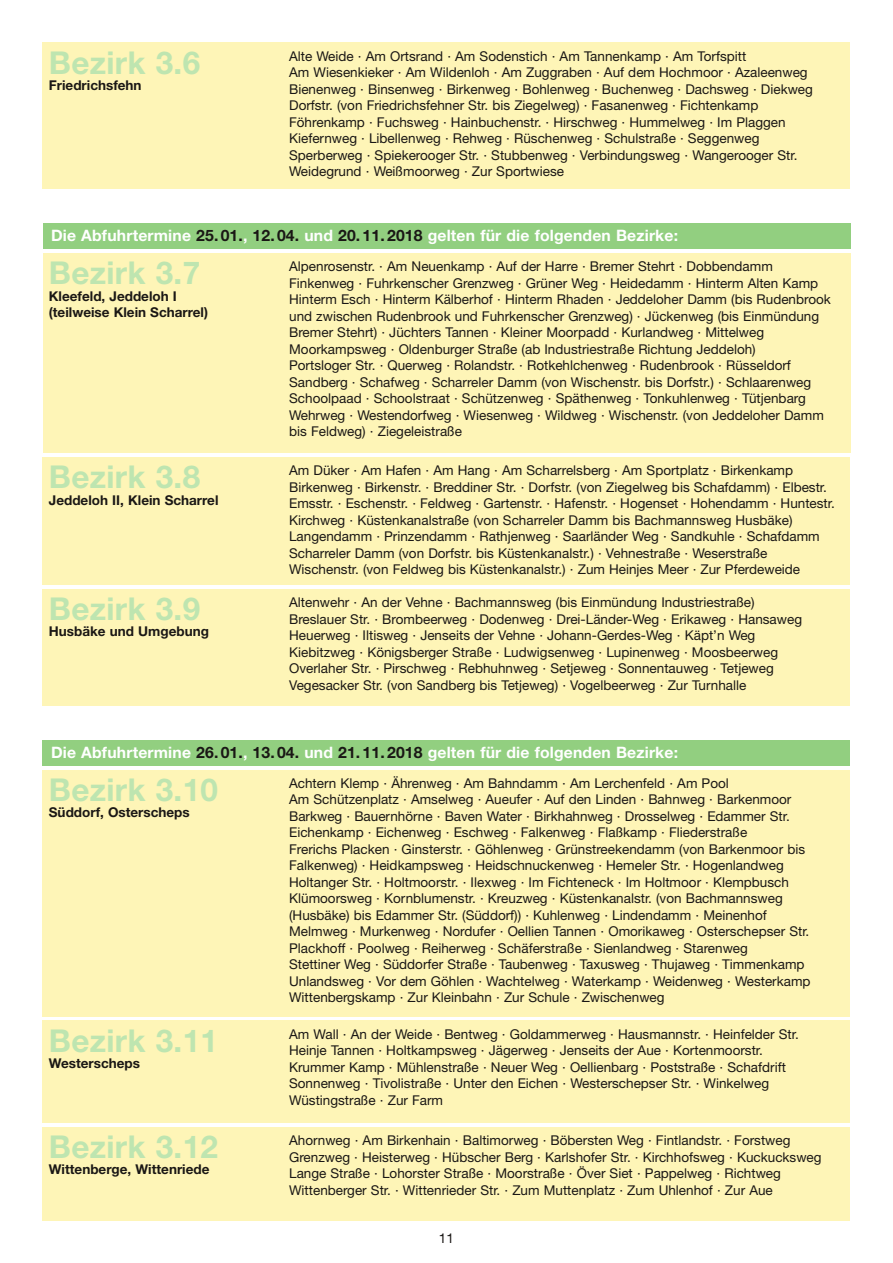
<style>
.page{position:relative;width:893px;height:1263px;background:#fff}
.page>*{position:absolute;margin:0;border:0;box-sizing:border-box;transform-origin:0 0}
.t1{font:700 31.5px "Helvetica Neue LT Std";letter-spacing:.01em;color:#bee5b0}
.t2{font:700 15.75px "Helvetica Neue LT Std";letter-spacing:.01em;color:#fff}
.t3{font:13.5px/16.5px "Helvetica Neue LT Std";color:#1a1715}
.t4{font:700 13.5px/16.5px "Helvetica Neue LT Std";color:#1a1715}
.s1{color:#1a1715}
</style>
<div class="page">
<div style="left:43px;top:43px;width:807px;height:146px;background:#fef5b7"></div>
<div style="left:43px;top:253px;width:807px;height:200px;background:#fef5b7"></div>
<div style="left:43px;top:223px;width:807px;height:26px;background:#92cf80"></div>
<div style="left:43px;top:457px;width:807px;height:128px;background:#fef5b7"></div>
<div style="left:43px;top:589px;width:807px;height:117px;background:#fef5b7"></div>
<div style="left:43px;top:740px;width:807px;height:25px;background:#92cf80"></div>
<div style="left:43px;top:1020px;width:807px;height:103px;background:#fef5b7"></div>
<div style="left:43px;top:1127px;width:807px;height:93px;background:#fef5b7"></div>
<div style="left:43px;top:770px;width:807px;height:246px;background:#fef5b7"></div>
<h1 class="t1" style="left:49px;top:43px;width:153px">Bezirk 3.6</h1>
<p class="t4" style="left:49px;top:77px;width:94px">Friedrichsfehn</p>
<p class="t3" style="left:289px;top:47px;width:525px">Alte Weide · Am Ortsrand · Am Sodenstich · Am Tannenkamp · Am Torfspitt<br>Am Wiesenkieker · Am Wildenloh · Am Zuggraben · Auf dem Hochmoor · Azaleenweg Bienenweg · Binsenweg · Birkenweg · Bohlenweg · Buchenweg · Dachsweg · Diekweg Dorfstr. (von Friedrichsfehner Str. bis Ziegelweg) · Fasanenweg · Fichtenkamp Föhrenkamp · Fuchsweg · Hainbuchenstr. · Hirschweg · Hummelweg · Im Plaggen Kiefernweg · Libellenweg · Rehweg · Rüschenweg · Schulstraße · Seggenweg Sperberweg · Spiekerooger Str. · Stubbenweg · Verbindungsweg · Wangerooger Str.<br>Weidegrund · Weißmoorweg · Zur Sportwiese</p>
<p class="t2" style="left:51px;top:226px;width:628px">Die Abfuhrtermine <span class="s1">25. 01.</span>, <span class="s1">12. 04.</span> und <span class="s1">20. 11. 2018</span> gelten für die folgenden Bezirke:</p>
<h1 class="t1" style="left:49px;top:253px;width:153px">Bezirk 3.7</h1>
<p class="t4" style="left:49px;top:287px;width:161px">Kleefeld, Jeddeloh I (teilweise Klein Scharrel)</p>
<p class="t3" style="left:289px;top:258px;width:543px">Alpenrosenstr. · Am Neuenkamp · Auf der Harre · Bremer Stehrt · Dobbendamm Finkenweg · Fuhrkenscher Grenzweg · Grüner Weg · Heidedamm · Hinterm Alten Kamp Hinterm Esch · Hinterm Kälberhof · Hinterm Rhaden · Jeddeloher Damm (bis Rudenbrook und zwischen Rudenbrook und Fuhrkenscher Grenzweg) · Jückenweg (bis Einmündung Bremer Stehrt) · Jüchters Tannen · Kleiner Moorpadd · Kurlandweg · Mittelweg Moorkampsweg · Oldenburger Straße (ab Industriestraße Richtung Jeddeloh)<br>Portsloger Str. · Querweg · Rolandstr. · Rotkehlchenweg · Rudenbrook · Rüsseldorf Sandberg · Schafweg · Scharreler Damm (von Wischenstr. bis Dorfstr.) · Schlaarenweg Schoolpaad · Schoolstraat · Schützenweg · Späthenweg · Tonkuhlenweg · Tütjenbarg Wehrweg · Westendorfweg · Wiesenweg · Wildweg · Wischenstr. (von Jeddeloher Damm bis Feldweg) · Ziegeleistraße</p>
<h1 class="t1" style="left:49px;top:457px;width:153px">Bezirk 3.8</h1>
<p class="t4" style="left:49px;top:491px;width:171px">Jeddeloh II, Klein Scharrel</p>
<p class="t3" style="left:289px;top:462px;width:547px">Am Düker · Am Hafen · Am Hang · Am Scharrelsberg · Am Sportplatz · Birkenkamp Birkenweg · Birkenstr. · Breddiner Str. · Dorfstr. (von Ziegelweg bis Schafdamm) · Elbestr.<br>Emsstr. · Eschenstr. · Feldweg · Gartenstr. · Hafenstr. · Hogenset · Hohendamm · Huntestr.<br>Kirchweg · Küstenkanalstraße (von Scharreler Damm bis Bachmannsweg Husbäke)<br>Langendamm · Prinzendamm · Rathjenweg · Saarländer Weg · Sandkuhle · Schafdamm Scharreler Damm (von Dorfstr. bis Küstenkanalstr.) · Vehnestraße · Weserstraße Wischenstr. (von Feldweg bis Küstenkanalstr.) · Zum Heinjes Meer · Zur Pferdeweide</p>
<h1 class="t1" style="left:49px;top:589px;width:153px">Bezirk 3.9</h1>
<p class="t4" style="left:49px;top:623px;width:162px">Husbäke und Umgebung</p>
<p class="t3" style="left:289px;top:594px;width:514px">Altenwehr · An der Vehne · Bachmannsweg (bis Einmündung Industriestraße)<br>Breslauer Str. · Brombeerweg · Dodenweg · Drei-Länder-Weg · Erikaweg · Hansaweg Heuerweg · Iltisweg · Jenseits der Vehne · Johann-Gerdes-Weg · Käpt’n Weg Kiebitzweg · Königsberger Straße · Ludwigsenweg · Lupinenweg · Moosbeerweg Overlaher Str. · Pirschweg · Rebhuhnweg · Setjeweg · Sonnentauweg · Tetjeweg Vegesacker Str. (von Sandberg bis Tetjeweg) · Vogelbeerweg · Zur Turnhalle</p>
<p class="t2" style="left:51px;top:742px;width:628px">Die Abfuhrtermine <span class="s1">26. 01.</span>, <span class="s1">13. 04.</span> und <span class="s1">21. 11. 2018</span> gelten für die folgenden Bezirke:</p>
<h1 class="t1" style="left:49px;top:770px;width:171px">Bezirk 3.10</h1>
<p class="t4" style="left:49px;top:804px;width:142px">Süddorf, Osterscheps</p>
<p class="t3" style="left:289px;top:775px;width:523px">Achtern Klemp · Ährenweg · Am Bahndamm · Am Lerchenfeld · Am Pool<br>Am Schützenplatz · Amselweg · Aueufer · Auf den Linden · Bahnweg · Barkenmoor Barkweg · Bauernhörne · Baven Water · Birkhahnweg · Drosselweg · Edammer Str.<br>Eichenkamp · Eichenweg · Eschweg · Falkenweg · Flaßkamp · Fliederstraße<br>Frerichs Placken · Ginsterstr. · Göhlenweg · Grünstreekendamm (von Barkenmoor bis Falkenweg) · Heidkampsweg · Heidschnuckenweg · Hemeler Str. · Hogenlandweg Holtanger Str. · Holtmoorstr. · Ilexweg · Im Fichteneck · Im Holtmoor · Klempbusch Klümoorsweg · Kornblumenstr. · Kreuzweg · Küstenkanalstr. (von Bachmannsweg (Husbäke) bis Edammer Str. (Süddorf)) · Kuhlenweg · Lindendamm · Meinenhof Melmweg · Murkenweg · Nordufer · Oellien Tannen · Omorikaweg · Osterschepser Str.<br>Plackhoff · Poolweg · Reiherweg · Schäferstraße · Sienlandweg · Starenweg<br>Stettiner Weg · Süddorfer Straße · Taubenweg · Taxusweg · Thujaweg · Timmenkamp Unlandsweg · Vor dem Göhlen · Wachtelweg · Waterkamp · Weidenweg · Westerkamp Wittenbergskamp · Zur Kleinbahn · Zur Schule · Zwischenweg</p>
<h1 class="t1" style="left:49px;top:1021px;width:171px">Bezirk 3.11</h1>
<p class="t4" style="left:49px;top:1055px;width:93px">Westerscheps</p>
<p class="t3" style="left:289px;top:1025px;width:511px">Am Wall · An der Weide · Bentweg · Goldammerweg · Hausmannstr. · Heinfelder Str.<br>Heinje Tannen · Holtkampsweg · Jägerweg · Jenseits der Aue · Kortenmoorstr.<br>Krummer Kamp · Mühlenstraße · Neuer Weg · Oellienbarg · Poststraße · Schafdrift Sonnenweg · Tivolistraße · Unter den Eichen · Westerschepser Str. · Winkelweg Wüstingstraße · Zur Farm</p>
<h1 class="t1" style="left:49px;top:1127px;width:171px">Bezirk 3.12</h1>
<p class="t4" style="left:49px;top:1161px;width:162px">Wittenberge, Wittenriede</p>
<p class="t3" style="left:289px;top:1132px;width:534px">Ahornweg · Am Birkenhain · Baltimorweg · Böbersten Weg · Fintlandstr. · Forstweg Grenzweg · Heisterweg · Hübscher Berg · Karlshofer Str. · Kirchhofsweg · Kuckucksweg Lange Straße · Lohorster Straße · Moorstraße · Över Siet · Pappelweg · Richtweg Wittenberger Str. · Wittenrieder Str. · Zum Muttenplatz · Zum Uhlenhof · Zur Aue</p>
<p class="t3" style="left:439px;top:1229px;width:17px">11</p>
</div>
